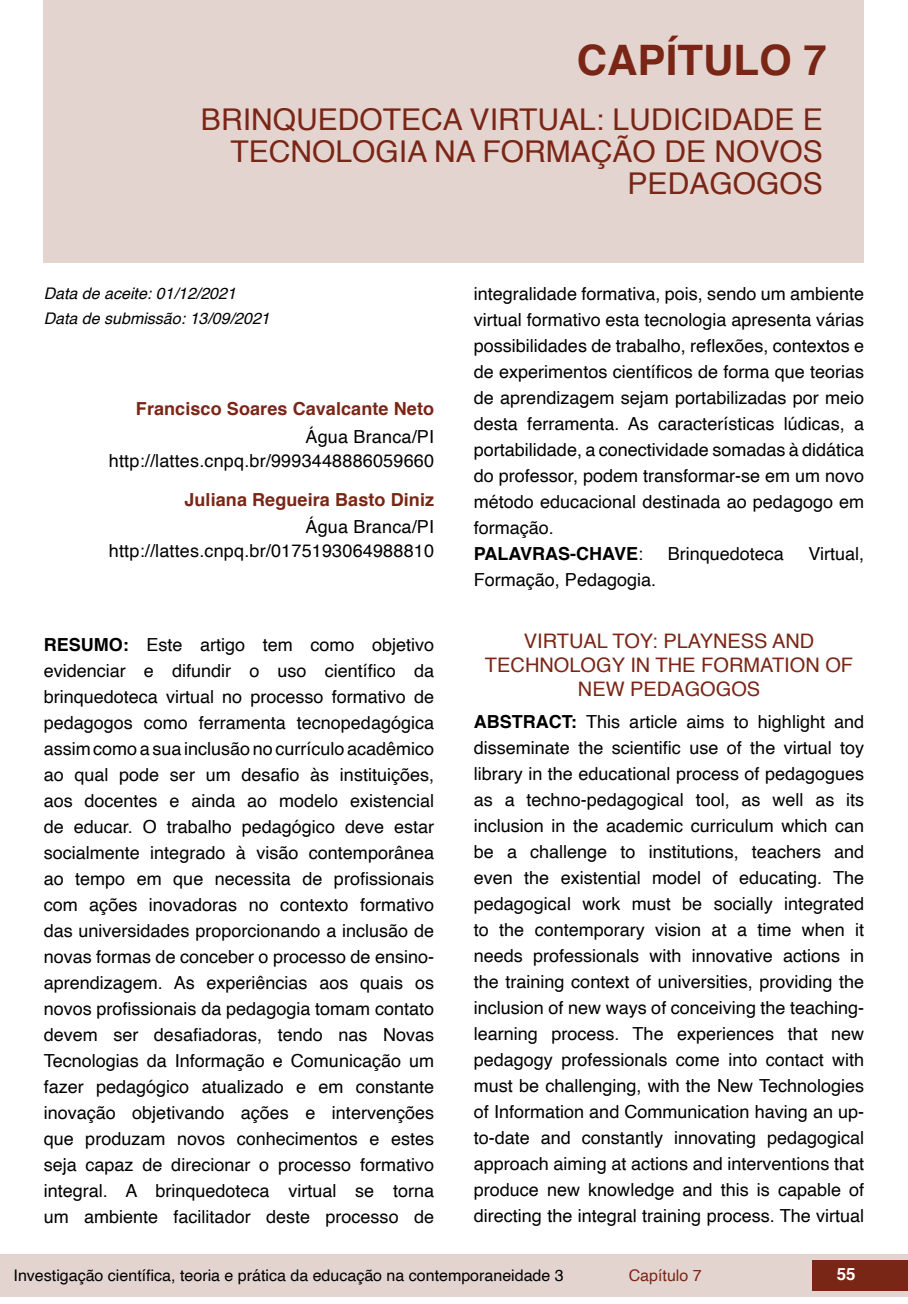
<style>
.page{position:relative;width:908px;height:1304px;background:#fff}
.page>*{position:absolute;margin:0;border:0;box-sizing:border-box;transform-origin:0 0}
.t1{font:700 42px "Helvetica";color:#7a2616}
.t2{font:30px/32px "Helvetica";color:#7a2616;text-align:right}
.t3{font:20px/24px "Helvetica";color:#7a2616;text-align:center}
.t4{font:18px/26px "Helvetica";color:#000;text-align:right}
.t5{font:700 18px "Helvetica";letter-spacing:.005em;color:#7a2616}
.t6{font:700 16.8px "Helvetica";color:#fff}
.t7{font:16px "Helvetica";color:#000}
.t8{font:italic 16px "Helvetica";color:#000}
.t9{font:16px "Helvetica";color:#7a2616}
.s1{font-weight:700}
</style>
<div class="page">
<div style="left:0;top:1254px;width:906px;height:43px;background:#e4d4d0"></div>
<div style="left:812px;top:1261px;width:95px;height:30px;background:#7a2616"></div>
<div style="left:44px;top:0;width:819px;height:263px;background:#e4d4d0"></div>
<h1 class="t1" style="left:576px;top:26px;width:251px">CAPÍTULO 7</h1>
<h2 class="t2" style="left:201px;top:104px;width:623px">BRINQUEDOTECA VIRTUAL: LUDICIDADE E<br>TECNOLOGIA NA FORMAÇÃO DE NOVOS<br>PEDAGOGOS</h2>
<p class="t8" style="left:44px;top:280px;width:194px">Data de aceite: 01/12/2021</p>
<p class="t8" style="left:44px;top:306px;width:227px">Data de submissão: 13/09/2021</p>
<p class="t5" style="left:136px;top:395px;width:299px">Francisco Soares Cavalcante Neto</p>
<p class="t4" style="left:109px;top:425px;width:326px;line-height:24px">Água Branca/PI http://lattes.cnpq.br/9993448886059660</p>
<p class="t5" style="left:184px;top:485px;width:251px">Juliana Regueira Basto Diniz</p>
<p class="t4" style="left:109px;top:516px;width:326px;line-height:24px">Água Branca/PI http://lattes.cnpq.br/0175193064988810</p>
<p class="t4" style="left:44px;top:633px;width:392px;text-align:justify"><span class="s1">RESUMO:</span> Este artigo tem como objetivo evidenciar e difundir o uso científico da brinquedoteca virtual no processo formativo de pedagogos como ferramenta tecnopedagógica assim como a sua inclusão no currículo acadêmico ao qual pode ser um desafio às instituições, aos docentes e ainda ao modelo existencial de educar. O trabalho pedagógico deve estar socialmente integrado à visão contemporânea ao tempo em que necessita de profissionais com ações inovadoras no contexto formativo das universidades proporcionando a inclusão de novas formas de conceber o processo de ensino&shy;aprendizagem. As experiências aos quais os novos profissionais da pedagogia tomam contato devem ser desafiadoras, tendo nas Novas Tecnologias da Informação e Comunicação um fazer pedagógico atualizado e em constante inovação objetivando ações e intervenções que produzam novos conhecimentos e estes seja capaz de direcionar o processo formativo integral. A brinquedoteca virtual se torna um ambiente facilitador deste processo de</p>
<p class="t4" style="left:473px;top:281px;width:392px;text-align:left">integralidade formativa, pois, sendo um ambiente virtual formativo esta tecnologia apresenta várias possibilidades de trabalho, reflexões, contextos e de experimentos científicos de forma que teorias de aprendizagem sejam portabilizadas por meio desta ferramenta. As características lúdicas, a portabilidade, a conectividade somadas à didática do professor, podem transformar-se em um novo método educacional destinada ao pedagogo em formação.<br><span class="s1">PALAVRAS-CHAVE</span>:</p>
<p class="t4" style="left:667px;top:541px;width:118px">Brinquedoteca</p>
<p class="t4" style="left:808px;top:541px;width:57px">Virtual,</p>
<p class="t4" style="left:473px;top:567px;width:184px">Formação, Pedagogia.</p>
<p class="t3" style="left:485px;top:630px;width:369px">VIRTUAL TOY: PLAYNESS AND<br>TECHNOLOGY IN THE FORMATION OF<br>NEW PEDAGOGOS</p>
<p class="t4" style="left:473px;top:709px;width:392px;text-align:justify"><span class="s1">ABSTRACT:</span> This article aims to highlight and disseminate the scientific use of the virtual toy library in the educational process of pedagogues as a techno-pedagogical tool, as well as its inclusion in the academic curriculum which can be a challenge to institutions, teachers and even the existential model of educating. The pedagogical work must be socially integrated to the contemporary vision at a time when it needs professionals with innovative actions in the training context of universities, providing the inclusion of new ways of conceiving the teaching&shy;learning process. The experiences that new pedagogy professionals come into contact with must be challenging, with the New Technologies of Information and Communication having an up&shy;to-date and constantly innovating pedagogical approach aiming at actions and interventions that produce new knowledge and this is capable of directing the integral training process. The virtual</p>
<p class="t7" style="left:14px;top:1263px;width:551px">Investigação científica, teoria e prática da educação na contemporaneidade 3</p>
<p class="t9" style="left:628px;top:1263px;width:74px">Capítulo 7</p>
<p class="t6" style="left:836px;top:1261px;width:20px">55</p>
</div>
